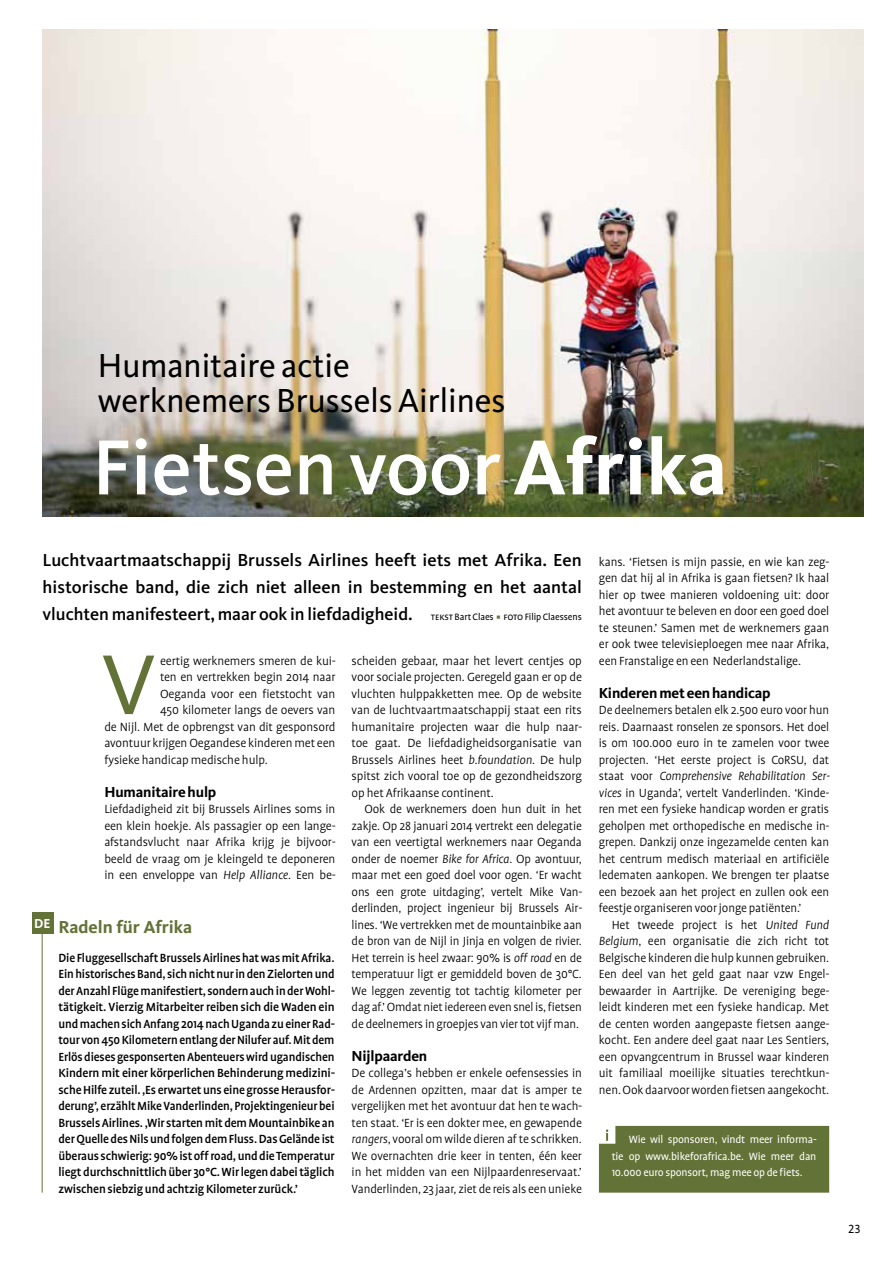
<style>
.page{position:relative;width:893px;height:1263px;background:#fff}
.page>*{position:absolute;margin:0;border:0;box-sizing:border-box;transform-origin:0 0}
.t1{font:87.75px "Kievit";color:#637236}
.t2{font:500 80.7px "Kievit";color:#fff}
.t3{font:34.5px/34.5px "Kievit";color:#000}
.t4{font:500 18px/27px "Kievit";color:#000;text-align:justify}
.t5{font:700 18px "Kievit";color:#637236}
.t6{font:700 15px "Kievit";letter-spacing:-.01em;color:#000}
.t7{font:300 13.5px/16.5px "Profile";letter-spacing:-.01em;color:#000;text-align:justify}
.t8{font:500 13.5px/16.5px "Profile";letter-spacing:-.01em;color:#000;text-align:justify}
.t9{font:13.5px "Profile NO";color:#000}
.t10{font:700 13.5px "Kievit";color:#fff}
.t11{font:12px/16.5px "Profile";letter-spacing:-.015em;color:#fff;text-align:justify}
.s1{font-weight:700}
.s2{font-family:"Profile SC";font-weight:400;font-size:10.5px}
.s3{font-family:"Profile";font-weight:400;font-size:10.5px}
.s4{color:#637236}
.s5{font-style:italic}
</style>
<div class="page">
<img style="left:43px;top:30px;width:820px;height:486px">
<div style="left:32px;top:912px;width:21px;height:21px;background:#637236"></div>
<hr style="left:42px;top:933px;width:1px;height:260px;background:#637236">
<div style="left:599px;top:1126px;width:230px;height:67px;background:#637236"></div>
<h3 class="t3" style="left:98px;top:348px;width:409px">Humanitaire actie werknemers Brussels Airlines</h3>
<h2 class="t2" style="left:92px;top:418px;width:636px">Fietsen voor <span class="s1">Afrika</span></h2>
<h3 class="t4" style="left:43px;top:546px;width:541px">Luchtvaartmaatschappij Brussels Airlines heeft iets met Afrika. Een historische band, die zich niet alleen in bestemming en het aantal vluchten manifesteert, maar ook in liefdadigheid. <span class="s2">tekst</span> <span class="s3">Bart Claes</span> <span class="s4">▪</span> <span class="s2">foto</span> <span class="s3">Filip Claessens</span></h3>
<p class="t7" style="left:352px;top:652px;width:232px">scheiden gebaar, maar het levert centjes op voor sociale projecten. Geregeld gaan er op de vluchten hulppakketten mee. Op de website van de luchtvaartmaatschappij staat een rits humanitaire projecten waar die hulp naar&shy;toe gaat. De liefdadigheidsorganisatie van Brussels Airlines heet <span class="s5">b.foundation</span>. De hulp spitst zich vooral toe op de gezondheidszorg op het Afrikaanse continent.</p>
<p class="t7" style="left:352px;top:801px;width:232px;text-indent:13px">Ook de werknemers doen hun duit in het zakje. Op 28 januari 2014 vertrekt een delegatie van een veertigtal werknemers naar Oeganda onder de noemer <span class="s5">Bike for Africa</span>. Op avontuur, maar met een goed doel voor ogen. ‘Er wacht ons een grote uitdaging’, vertelt Mike Van&shy;derlinden, project ingenieur bij Brussels Air&shy;lines. ‘We vertrekken met de mountainbike aan de bron van de Nijl in Jinja en volgen de rivier.<br>Het terrein is heel zwaar: 90% is <span class="s5">off road</span> en de temperatuur ligt er gemiddeld boven de 30°C.<br>We leggen zeventig tot tachtig kilometer per dag af.’ Omdat niet iedereen even snel is, fietsen de deelnemers in groepjes van vier tot vijf man.</p>
<p class="t6" style="left:352px;top:1046px;width:77px">Nijlpaarden</p>
<p class="t7" style="left:352px;top:1065px;width:232px">De collega’s hebben er enkele oefensessies in de Ardennen opzitten, maar dat is amper te vergelijken met het avontuur dat hen te wach&shy;ten staat. ‘Er is een dokter mee, en gewapende <span class="s5">rangers</span>, vooral om wilde dieren af te schrikken.<br>We overnachten drie keer in tenten, één keer in het midden van een Nijlpaardenreservaat.’ Vanderlinden, 23 jaar, ziet de reis als een unieke</p>
<p class="t7" style="left:160px;top:652px;width:177px">eertig werknemers smeren de kui-</p>
<p class="t7" style="left:160px;top:669px;width:177px">ten en vertrekken begin 2014 naar</p>
<p class="t7" style="left:160px;top:685px;width:177px">Oeganda voor een fietstocht van</p>
<p class="t7" style="left:160px;top:702px;width:177px">450 kilometer langs de oevers van</p>
<p class="t7" style="left:104px;top:718px;width:233px">de Nijl. Met de opbrengst van dit gesponsord</p>
<p class="t7" style="left:104px;top:735px;width:233px">avontuur krijgen Oegandese kinderen met een</p>
<p class="t7" style="left:104px;top:751px;width:165px">fysieke handicap medische hulp.</p>
<p class="t6" style="left:104px;top:782px;width:113px">Humanitaire hulp</p>
<p class="t7" style="left:104px;top:801px;width:233px">Liefdadigheid zit bij Brussels Airlines soms in een klein hoekje. Als passagier op een lange&shy;afstandsvlucht naar Afrika krijg je bijvoor&shy;beeld de vraag om je kleingeld te deponeren in een enveloppe van <span class="s5">Help Alliance</span>. Een be-</p>
<h1 class="t1" style="left:101px;top:631px;width:56px">V</h1>
<p class="t10" style="left:34px;top:915px;width:18px">DE</p>
<h3 class="t5" style="left:58px;top:916px;width:135px">Radeln für Afrika</h3>
<p class="t8" style="left:58px;top:949px;width:278px">Die Fluggesellschaft Brussels Airlines hat was mit Afrika.<br>Ein historisches Band, sich nicht nur in den Zielorten und der Anzahl Flüge manifestiert, sondern auch in der Wohl&shy;tätigkeit. Vierzig Mitarbeiter reiben sich die Waden ein und machen sich Anfang 2014 nach Uganda zu einer Rad&shy;tour von 450 Kilometern entlang der Nilufer auf. Mit dem Erlös dieses gesponserten Abenteuers wird ugandischen Kindern mit einer körperlichen Behinderung medizini&shy;sche Hilfe zuteil. ‚Es erwartet uns eine grosse Herausfor&shy;derung’, erzählt Mike Vanderlinden, Projektingenieur bei Brussels Airlines. ‚Wir starten mit dem Mountainbike an der Quelle des Nils und folgen dem Fluss. Das Gelände ist überaus schwierig: 90% ist off road, und die Temperatur liegt durchschnittlich über 30°C. Wir legen dabei täglich zwischen siebzig und achtzig Kilometer zurück.’</p>
<p class="t7" style="left:599px;top:553px;width:232px">kans. ‘Fietsen is mijn passie, en wie kan zeg&shy;gen dat hij al in Afrika is gaan fietsen? Ik haal hier op twee manieren voldoening uit: door het avontuur te beleven en door een goed doel te steunen.’ Samen met de werknemers gaan er ook twee televisieploegen mee naar Afrika, een Franstalige en een -Nederlandstalige.</p>
<p class="t6" style="left:599px;top:683px;width:173px">Kinderen met een handicap</p>
<p class="t7" style="left:599px;top:702px;width:232px">De deelnemers betalen elk 2.500 euro voor hun reis. Daarnaast ronselen ze sponsors. Het doel is om 100.000 euro in te zamelen voor twee projecten. ‘Het eerste project is CoRSU, dat staat voor <span class="s5">Comprehensive Rehabilitation Ser&shy;vices</span> in Uganda’, vertelt Vanderlinden. ‘Kinde&shy;ren met een fysieke handicap worden er gratis geholpen met orthopedische en medische in&shy;grepen. Dankzij onze ingezamelde centen kan het centrum medisch materiaal en artificiële ledematen aankopen. We brengen ter plaatse een bezoek aan het project en zullen ook een feestje organiseren voor jonge patiënten.’</p>
<p class="t7" style="left:599px;top:916px;width:232px;text-indent:13px">Het tweede project is het <span class="s5">United Fund Belgium</span>, een organisatie die zich richt tot Belgische kinderen die hulp kunnen gebruiken.<br>Een deel van het geld gaat naar vzw Engel&shy;bewaarder in Aartrijke. De vereniging bege&shy;leidt kinderen met een fysieke handicap. Met de centen worden aangepaste fietsen aange&shy;kocht. Een andere deel gaat naar Les Sentiers, een opvangcentrum in Brussel waar kinderen uit familiaal moeilijke situaties terechtkun&shy;nen. Ook daarvoor worden fietsen aangekocht.</p>
<p class="t11" style="left:612px;top:1131px;width:207px;text-indent:17px">Wie wil sponsoren, vindt meer informa&shy;tie op www.bikeforafrica.be. Wie meer dan 10.000 euro sponsort, mag mee op de fiets.</p>
<p class="t9" style="left:848px;top:1223px;width:14px">23</p>
</div>
